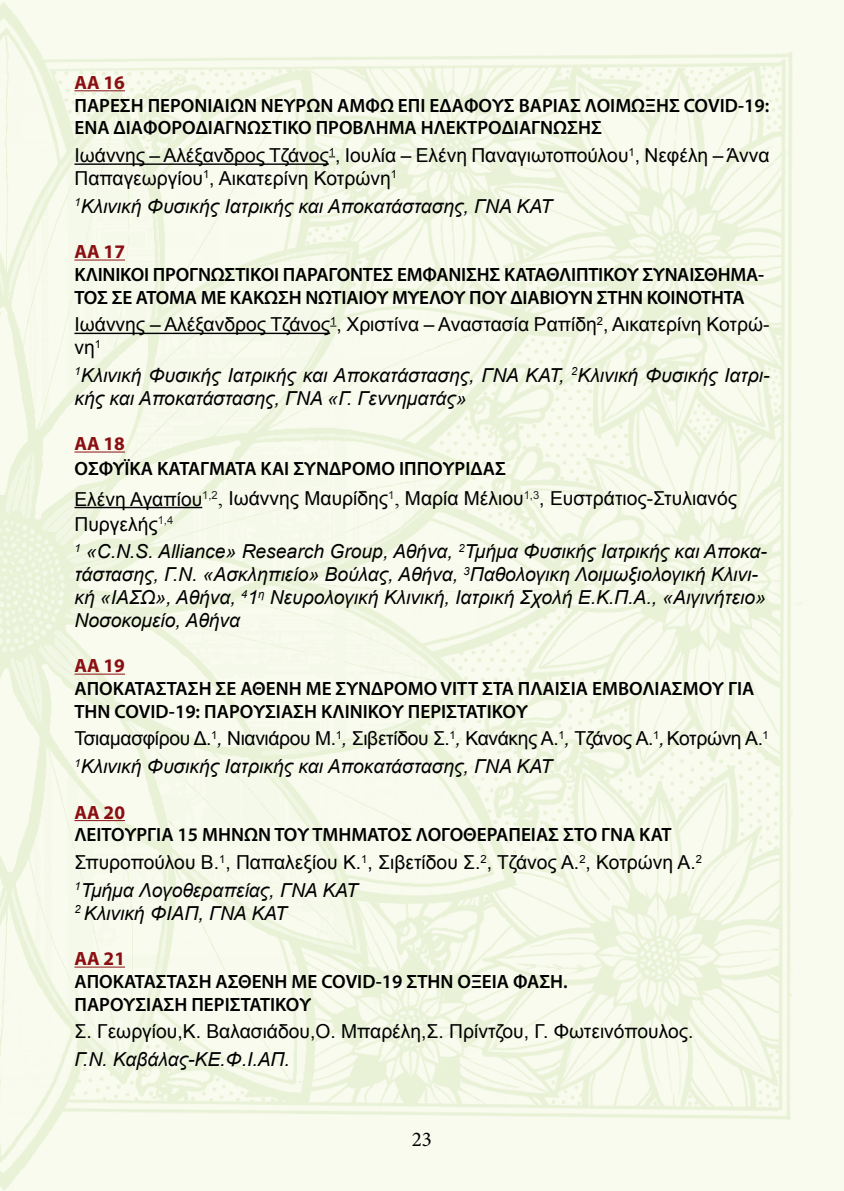
<style>
.page{position:relative;width:844px;height:1191px;background:#fff}
.page>*{position:absolute;margin:0;border:0;box-sizing:border-box;transform-origin:0 0}
.t1{font:21px "Minion Pro";color:#000}
.t2{font:600 19.25px/22.8px "Myriad Pro";color:#000}
.t3{font:italic 19.25px/22.8px "Arial";color:#000}
.t4{font:19.25px/22.8px "Arial";color:#000}
.t5{font:19.25px/27.7px "Arial";letter-spacing:-.02em;color:#000}
.t6{font:700 19.25px "Myriad Pro";color:#8b0f12}
.s1{font-family:"Times New Roman";font-size:21px}
.s2{font-style:italic}
</style>
<div class="page">
<img style="left:0;top:0;width:843px;height:1191px">
<hr style="left:74px;top:90px;width:51px;height:1px;background:#8b0f12">
<hr style="left:74px;top:163px;width:255px;height:2px;background:#000">
<hr style="left:74px;top:259px;width:51px;height:1px;background:#8b0f12">
<hr style="left:74px;top:333px;width:256px;height:1px;background:#000">
<hr style="left:74px;top:451px;width:51px;height:1px;background:#8b0f12">
<hr style="left:74px;top:507px;width:128px;height:1px;background:#000">
<hr style="left:74px;top:673px;width:51px;height:1px;background:#8b0f12">
<hr style="left:74px;top:820px;width:51px;height:1px;background:#8b0f12">
<hr style="left:74px;top:966px;width:51px;height:1px;background:#8b0f12">
<p class="t6" style="left:74px;top:70px;width:52px">ΑΑ 16</p>
<p class="t2" style="left:74px;top:93px;width:696px">ΠΑΡΕΣΗ ΠΕΡΟΝΙΑΙΩΝ ΝΕΥΡΩΝ ΑΜΦΩ ΕΠΙ ΕΔΑΦΟΥΣ ΒΑΡΙΑΣ ΛΟΙΜΩΞΗΣ COVID-19:<br>ENA ΔΙΑΦΟΡΟΔΙΑΓΝΩΣΤΙΚΟ ΠΡΟΒΛΗΜΑ ΗΛΕΚΤΡΟΔΙΑΓΝΩΣΗΣ</p>
<p class="t4" style="left:74px;top:144px;width:696px">Ιωάννης – Αλέξανδρος Τζάνος<sup>1</sup>, Ιουλία – Ελένη Παναγιωτοπούλου<sup>1</sup>, Νεφέλη – Άννα<br>Παπαγεωργίου<sup>1</sup>, Αικατερίνη Κοτρώνη<sup>1</sup></p>
<p class="t3" style="left:74px;top:195px;width:479px"><sup>1</sup>Κλινική Φυσικής Ιατρικής και Αποκατάστασης, ΓΝΑ ΚΑΤ</p>
<p class="t6" style="left:74px;top:239px;width:52px">ΑΑ 17</p>
<p class="t2" style="left:74px;top:262px;width:691px">ΚΛΙΝΙΚΟΙ ΠΡΟΓΝΩΣΤΙΚΟΙ ΠΑΡΑΓΟΝΤΕΣ ΕΜΦΑΝΙΣΗΣ ΚΑΤΑΘΛΙΠΤΙΚΟΥ ΣΥΝΑΙΣΘΗΜΑ-<br>ΤΟΣ ΣΕ ΑΤΟΜΑ ΜΕ ΚΑΚΩΣΗ ΝΩΤΙΑΙΟΥ ΜΥΕΛΟΥ ΠΟΥ ΔΙΑΒΙΟΥΝ ΣΤΗΝ ΚΟΙΝΟΤΗΤΑ</p>
<p class="t4" style="left:74px;top:313px;width:696px">Ιωάννης – Αλέξανδρος Τζάνος<sup>1</sup>, Χριστίνα – Αναστασία Ραπίδη<sup>2</sup>, Αικατερίνη Κοτρώ&shy;νη<sup>1</sup></p>
<p class="t3" style="left:74px;top:364px;width:696px"><sup>1</sup>Κλινική Φυσικής Ιατρικής και Αποκατάστασης, ΓΝΑ ΚΑΤ, <sup>2</sup>Κλινική Φυσικής Ιατρι&shy;κής και Αποκατάστασης, ΓΝΑ «Γ. Γεννηματάς»</p>
<p class="t6" style="left:74px;top:431px;width:52px">ΑΑ 18</p>
<p class="t2" style="left:74px;top:457px;width:433px">ΟΣΦΥΪΚΑ ΚΑΤΑΓΜΑΤΑ ΚΑΙ ΣΥΝΔΡΟΜΟ ΙΠΠΟΥΡΙΔΑΣ</p>
<p class="t4" style="left:74px;top:486px;width:664px;line-height:25.2px">Ελένη Αγαπίου<sup>1,2</sup><span class="s1">,</span> Ιωάννης Μαυρίδης<sup>1</sup><span class="s1">,</span> Μαρία Μέλιου<sup>1,3</sup>, Ευστράτιος-Στυλιανός<br>Πυργελής<sup>1,4</sup></p>
<p class="t3" style="left:74px;top:540px;width:693px"><sup>1</sup> «C.N.S. Alliance» Research Group, Αθήνα, <sup>2</sup>Τμήμα Φυσικής Ιατρικής και Αποκα&shy;τάστασης, Γ.Ν. «Ασκληπιείο» Βούλας, Αθήνα, <sup>3</sup>Παθολογικη Λοιμωξιολογική Κλινι&shy;κή «ΙΑΣΩ», Αθήνα, <sup>4</sup>1<sup>η</sup> Νευρολογική Κλινική, Ιατρική Σχολή Ε.Κ.Π.Α., «Αιγινήτειο» Νοσοκομείο, Αθήνα</p>
<p class="t6" style="left:74px;top:653px;width:52px">ΑΑ 19</p>
<p class="t2" style="left:74px;top:676px;width:681px">ΑΠΟΚΑΤΑΣΤΑΣΗ ΣΕ ΑΘΕΝΗ ΜΕ ΣΥΝΔΡΟΜΟ VITT ΣΤΑ ΠΛΑΙΣΙΑ ΕΜΒΟΛΙΑΣΜΟΥ ΓΙΑ<br>ΤΗΝ COVID-19: ΠΑΡΟΥΣΙΑΣΗ ΚΛΙΝΙΚΟΥ ΠΕΡΙΣΤΑΤΙΚΟΥ</p>
<p class="t5" style="left:74px;top:725px;width:695px">Τσιαμασφίρου Δ.<sup>1</sup><span class="s2">,</span> Νιανιάρου Μ.<sup>1</sup><span class="s2">,</span> Σιβετίδου Σ.<sup>1</sup><span class="s2">,</span> Κανάκης Α.<sup>1</sup><span class="s2">,</span> Τζάνος Α.<sup>1</sup><span class="s2">,</span>Κοτρώνη Α.<sup>1<br></sup><sup>1</sup><span class="s2">Κλινική Φυσικής Ιατρικής και Αποκατάστασης, ΓΝΑ ΚΑΤ</span></p>
<p class="t6" style="left:74px;top:799px;width:52px">ΑΑ 20</p>
<p class="t2" style="left:74px;top:823px;width:598px">ΛΕΙΤΟΥΡΓΙΑ 15 ΜΗΝΩΝ ΤΟΥ ΤΜΗΜΑΤΟΣ ΛΟΓΟΘΕΡΑΠΕΙΑΣ ΣΤΟ ΓΝΑ ΚΑΤ</p>
<p class="t4" style="left:74px;top:848px;width:629px;line-height:27.7px">Σπυροπούλου Β.<sup>1</sup>, Παπαλεξίου Κ.<sup>1</sup>, Σιβετίδου Σ.<sup>2</sup>, Τζάνος Α.<sup>2</sup>, Κοτρώνη Α.<sup>2<br></sup><sup>1</sup><span class="s2">Τμήμα Λογοθεραπείας, ΓΝΑ ΚΑΤ</span></p>
<p class="t3" style="left:74px;top:901px;width:214px"><sup>2</sup> Κλινική ΦΙΑΠ, ΓΝΑ ΚΑΤ</p>
<p class="t6" style="left:74px;top:946px;width:52px">ΑΑ 21</p>
<p class="t2" style="left:74px;top:969px;width:494px">ΑΠΟΚΑΤΑΣΤΑΣΗ ΑΣΘΕΝΗ ΜΕ COVID-19 ΣΤΗΝ ΟΞΕΙΑ ΦΑΣΗ.<br>ΠΑΡΟΥΣΙΑΣΗ ΠΕΡΙΣΤΑΤΙΚΟΥ</p>
<p class="t4" style="left:74px;top:1020px;width:620px">Σ. Γεωργίου,Κ. Βαλασιάδου,Ο. Μπαρέλη,Σ. Πρίντζου, Γ. Φωτεινόπουλος.</p>
<p class="t3" style="left:74px;top:1048px;width:217px">Γ.Ν. Καβάλας-ΚΕ.Φ.Ι.ΑΠ.</p>
<p class="t1" style="left:412px;top:1124px;width:22px">23</p>
</div>
